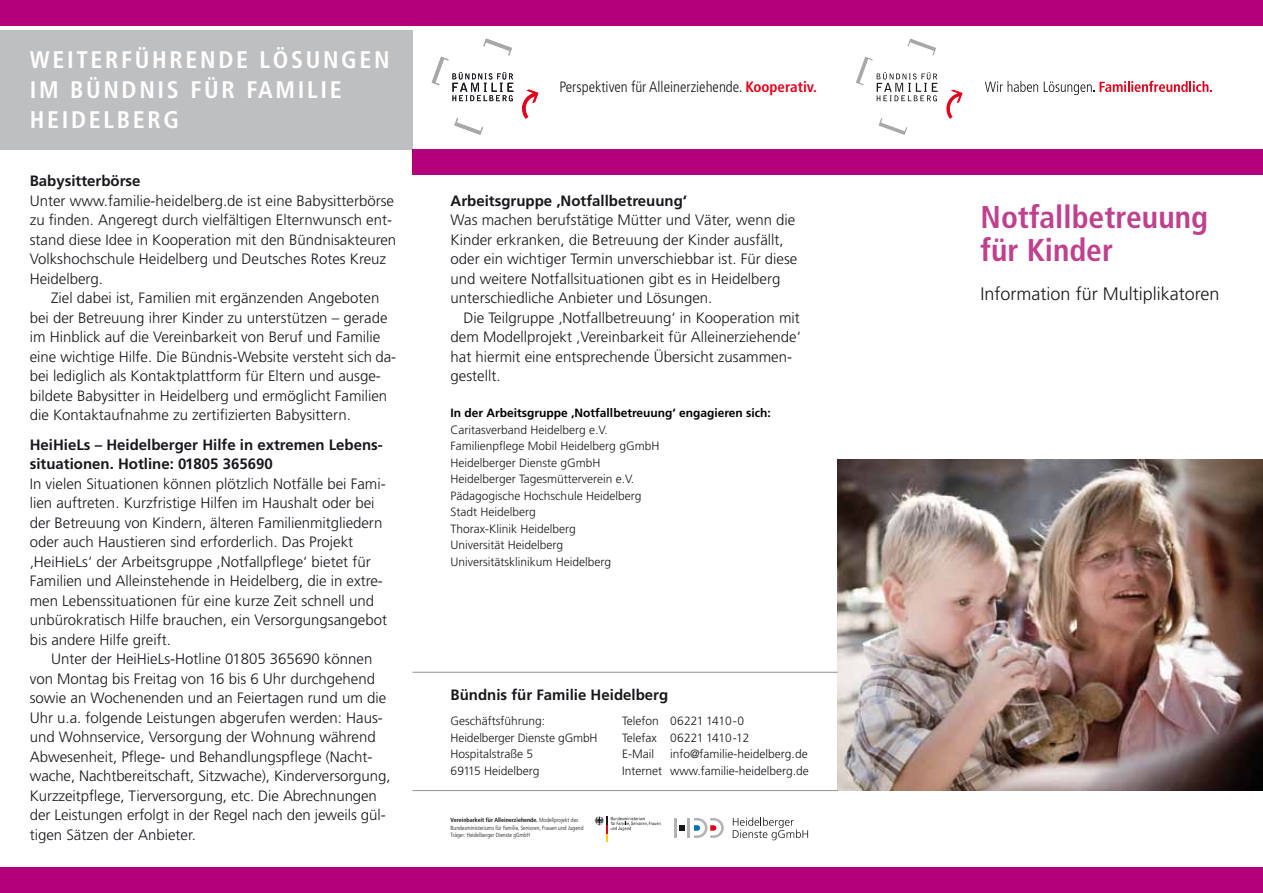
<style>
.page{position:relative;width:1263px;height:893px;background:#fff}
.page>*{position:absolute;margin:0;border:0;box-sizing:border-box;transform-origin:0 0}
.t1{font:700 condensed 31.5px/33px "Frutiger";color:#bf418e}
.t2{font:700 condensed 24px/30px "Frutiger";letter-spacing:.11em;color:#fff}
.t3{font:300 18px "Frutiger";color:#1a171c}
.t4{font:300 15px/19.5px "Frutiger";color:#1a171c}
.t5{font:700 15px/19.5px "Frutiger";color:#1a171c}
.t6{font:300 condensed 15px "Frutiger";color:#1a171c}
.t7{font:300 12px/16.5px "Frutiger";color:#1a171c}
.t8{font:700 12px "Frutiger";color:#000}
.t9{font:300 condensed 6px/7.5px "Frutiger";color:#1a171c}
.s1{font-weight:700;color:#e2001a}
.s2{font-weight:700}
</style>
<div class="page">
<svg style="left:522px;top:89px;width:16px;height:30px"></svg>
<svg style="left:432px;top:38px;width:81px;height:63px"></svg>
<svg style="left:454px;top:118px;width:29px;height:17px"></svg>
<svg style="left:595px;top:816px;width:65px;height:25px"></svg>
<svg style="left:733px;top:817px;width:75px;height:23px"></svg>
<hr style="left:674px;top:818px;width:3px;height:20px;background:#b1b3b4">
<svg style="left:679px;top:825px;width:6px;height:6px"></svg>
<hr style="left:687px;top:818px;width:3px;height:20px;background:#b1b3b4">
<svg style="left:694px;top:818px;width:30px;height:20px"></svg>
<div style="left:0;top:0;width:1263px;height:26px;background:#b5007c"></div>
<div style="left:0;top:867px;width:1263px;height:26px;background:#b5007c"></div>
<div style="left:0;top:31px;width:412px;height:119px;background:#bebfc1"></div>
<div style="left:412px;top:150px;width:851px;height:25px;background:#b5007c"></div>
<img style="left:838px;top:459px;width:425px;height:332px">
<svg style="left:985px;top:81px;width:53px;height:11px"></svg>
<svg style="left:1044px;top:81px;width:168px;height:14px"></svg>
<svg style="left:946px;top:90px;width:17px;height:29px"></svg>
<svg style="left:856px;top:38px;width:82px;height:63px"></svg>
<svg style="left:878px;top:118px;width:29px;height:17px"></svg>
<hr style="left:412px;top:790px;width:426px;height:1px;background:#929395">
<hr style="left:412px;top:672px;width:426px;height:1px;background:#929395">
<h2 class="t2" style="left:30px;top:45px;width:361px">WEITERFÜHRENDE LÖSUNGEN<br>IM BÜNDNIS FÜR FAMILIE<br>HEIDELBERG</h2>
<p class="t5" style="left:30px;top:172px;width:112px">Babysitterbörse</p>
<p class="t4" style="left:30px;top:191px;width:368px">Unter www.familie-heidelberg.de ist eine Babysitterbörse zu finden. Angeregt durch vielfältigen Elternwunsch ent&shy;stand diese Idee in Kooperation mit den Bündnisakteuren Volkshochschule Heidelberg und Deutsches Rotes Kreuz Heidelberg.</p>
<p class="t4" style="left:30px;top:289px;width:368px;text-indent:21px">Ziel dabei ist, Familien mit ergänzenden Angeboten bei der Betreuung ihrer Kinder zu unterstützen – gerade im Hinblick auf die Vereinbarkeit von Beruf und Familie eine wichtige Hilfe. Die Bündnis-Website versteht sich da&shy;bei lediglich als Kontaktplattform für Eltern und ausge&shy;bildete Babysitter in Heidelberg und ermöglicht Familien die Kontaktaufnahme zu zertifizierten Babysittern.</p>
<p class="t5" style="left:30px;top:435px;width:355px">HeiHieLs – Heidelberger Hilfe in extremen Lebens&shy;situationen. Hotline: 01805 365690</p>
<p class="t4" style="left:30px;top:474px;width:359px">In vielen Situationen können plötzlich Notfälle bei Fami&shy;lien auftreten. Kurzfristige Hilfen im Haushalt oder bei der Betreuung von Kindern, älteren Familienmitgliedern oder auch Haustieren sind erforderlich. Das Projekt ‚HeiHieLs‘ der Arbeitsgruppe ‚Notfallpflege‘ bietet für Familien und Alleinstehende in Heidelberg, die in extre&shy;men Lebenssituationen für eine kurze Zeit schnell und unbürokratisch Hilfe brauchen, ein Versorgungsangebot bis andere Hilfe greift.</p>
<p class="t4" style="left:30px;top:649px;width:362px;text-indent:21px">Unter der HeiHieLs-Hotline 01805 365690 können von Montag bis Freitag von 16 bis 6 Uhr durchgehend sowie an Wochenenden und an Feiertagen rund um die Uhr u.a. folgende Leistungen abgerufen werden: Haus&shy;und Wohnservice, Versorgung der Wohnung während Abwesenheit, Pflege- und Behandlungspflege (Nacht&shy;wache, Nachtbereitschaft, Sitzwache), Kinderversorgung, Kurzzeitpflege, Tierversorgung, etc. Die Abrechnungen der Leistungen erfolgt in der Regel nach den jeweils gül&shy;tigen Sätzen der Anbieter.</p>
<p class="t6" style="left:559px;top:79px;width:259px">Perspektiven für Alleinerziehende. <span class="s1">Kooperativ.</span></p>
<p class="t5" style="left:451px;top:191px;width:238px">Arbeitsgruppe ‚Notfallbetreuung‘</p>
<p class="t4" style="left:451px;top:210px;width:348px">Was machen berufstätige Mütter und Väter, wenn die Kinder erkranken, die Betreuung der Kinder ausfällt, oder ein wichtiger Termin unverschiebbar ist. Für diese und weitere Notfallsituationen gibt es in Heidelberg unterschiedliche Anbieter und Lösungen.</p>
<p class="t4" style="left:451px;top:308px;width:352px;text-indent:13px">Die Teilgruppe ‚Notfallbetreuung‘ in Kooperation mit dem Modellprojekt ‚Vereinbarkeit für Alleinerziehende‘ hat hiermit eine entsprechende Übersicht zusammen&shy;gestellt.</p>
<p class="t8" style="left:451px;top:406px;width:322px">In der Arbeitsgruppe ‚Notfallbetreuung‘ engagieren sich:</p>
<p class="t7" style="left:451px;top:421px;width:210px">Caritasverband Heidelberg e.V.<br>Familienpflege Mobil Heidelberg gGmbH<br>Heidelberger Dienste gGmbH<br>Heidelberger Tagesmütterverein e.V.<br>Pädagogische Hochschule Heidelberg<br>Stadt Heidelberg<br>Thorax-Klinik Heidelberg<br>Universität Heidelberg<br>Universitätsklinikum Heidelberg</p>
<p class="t5" style="left:451px;top:685px;width:219px">Bündnis für Familie Heidelberg</p>
<p class="t7" style="left:622px;top:713px;width:129px">Telefon 06221 1410-0<br>Telefax 06221 1410-12<br>E-Mail</p>
<p class="t7" style="left:451px;top:713px;width:149px">Geschäftsführung:<br>Heidelberger Dienste gGmbH<br>Hospitalstraße 5<br>69115 Heidelberg</p>
<p class="t7" style="left:622px;top:746px;width:188px;text-align:right">info@familie-heidelberg.de<br>Internet www.familie-heidelberg.de</p>
<p class="t9" style="left:451px;top:816px;width:134px"><span class="s2">Vereinbarkeit für Alleinerziehende.</span> Modellprojekt des<br>Bundesministeriums für Familie, Senioren, Frauen und Jugend<br>Träger: Heidelberger Dienste gGmbH</p>
<h1 class="t1" style="left:981px;top:200px;width:229px">Notfallbetreuung für Kinder</h1>
<p class="t3" style="left:981px;top:283px;width:240px">Information für Multiplikatoren</p>
</div>
